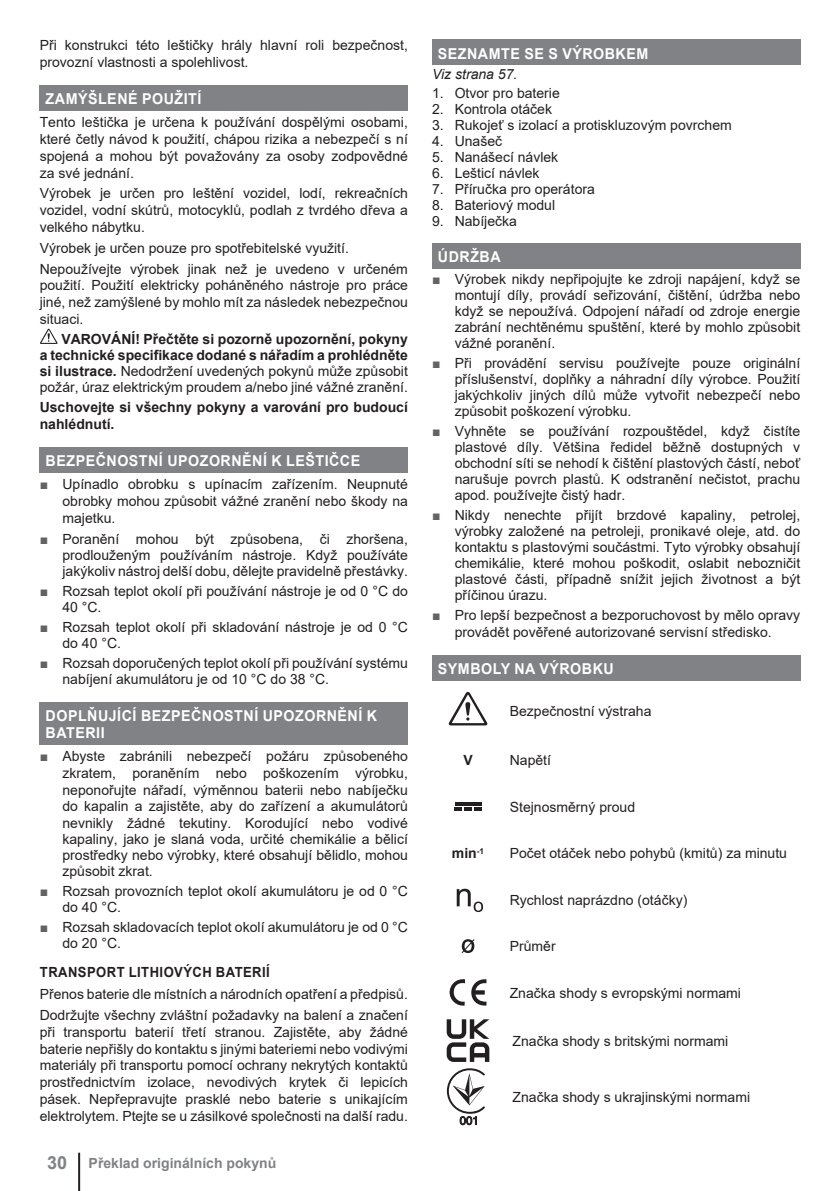
<style>
.page{position:relative;width:840px;height:1191px;background:#fff}
.page>*{position:absolute;margin:0;border:0;box-sizing:border-box;transform-origin:0 0}
.t1{font:700 15px/17px "Arial";letter-spacing:.035em;color:#fff;scale:.95 1}
.t2{font:14px/16px "Arial";color:#231f20;text-align:justify}
.t3{font:700 14px/16px "Arial";color:#231f20;text-align:justify}
.t4{font:700 14px "Arial";color:#808285}
.t5{font:700 14px "Arial";letter-spacing:.035em;color:#231f20;scale:.93 1}
.t6{font:italic 14px "Arial";color:#231f20}
.s1{font-weight:400}
.s2{color:#636366}
.s3{font-size:18px}
</style>
<div class="page">
<div style="left:40px;top:85px;width:368px;height:26px;background:#808285"></div>
<div style="left:40px;top:447px;width:368px;height:26px;background:#808285"></div>
<div style="left:40px;top:702px;width:368px;height:42px;background:#808285"></div>
<svg style="left:40px;top:328px;width:18px;height:16px"></svg>
<div style="left:432px;top:40px;width:367px;height:25px;background:#808285"></div>
<div style="left:432px;top:243px;width:367px;height:25px;background:#808285"></div>
<div style="left:432px;top:655px;width:367px;height:26px;background:#808285"></div>
<svg style="left:448px;top:692px;width:39px;height:33px"></svg>
<hr style="left:454px;top:802px;width:27px;height:3px;background:#231f20">
<svg style="left:454px;top:808px;width:27px;height:3px"></svg>
<svg style="left:456px;top:888px;width:27px;height:24px"></svg>
<svg style="left:461px;top:939px;width:13px;height:14px"></svg>
<svg style="left:449px;top:979px;width:37px;height:27px"></svg>
<svg style="left:446px;top:1019px;width:43px;height:43px"></svg>
<svg style="left:446px;top:1068px;width:38px;height:56px"></svg>
<hr style="left:78px;top:1152px;width:2px;height:39px;background:#231f20">
<p class="t2" style="left:40px;top:37px;width:369px;line-height:16.8px">Při konstrukci této leštičky hrály hlavní roli bezpečnost, provozní vlastnosti a spolehlivost.</p>
<p class="t1" style="left:46px;top:90px;width:165px">ZAMÝŠLENÉ POUŽITÍ</p>
<p class="t2" style="left:40px;top:114px;width:369px;line-height:16.8px">Tento leštička je určena k používání dospělými osobami, které četly návod k použití, chápou rizika a nebezpečí s ní spojená a mohou být považovány za osoby zodpovědné za své jednání.</p>
<p class="t2" style="left:40px;top:185px;width:369px;line-height:16.8px">Výrobek je určen pro leštění vozidel, lodí, rekreačních vozidel, vodní skútrů, motocyklů, podlah z tvrdého dřeva a velkého nábytku.</p>
<p class="t2" style="left:40px;top:237px;width:369px;line-height:20.8px">Výrobek je určen pouze pro spotřebitelské využití.<br>Nepoužívejte výrobek jinak než je uvedeno v určeném</p>
<p class="t2" style="left:40px;top:277px;width:369px;line-height:16.8px">použití. Použití elektricky poháněného nástroje pro práce jiné, než zamýšlené by mohlo mít za následek nebezpečnou situaci.</p>
<p class="t3" style="left:40px;top:331px;width:369px;text-indent:22px">VAROVÁNÍ! Přečtěte si pozorně upozornění, pokyny a technické specifikace dodané s nářadím a prohlédněte si ilustrace. <span class="s1">Nedodržení uvedených pokynů může způsobit požár, úraz elektrickým proudem a/nebo jiné vážné zranění.</span></p>
<p class="t3" style="left:40px;top:399px;width:369px;line-height:16.8px">Uschovejte si všechny pokyny a varování pro budoucí nahlédnutí.</p>
<p class="t1" style="left:46px;top:452px;width:332px">BEZPEČNOSTNÍ UPOZORNĚNÍ K LEŠTIČCE</p>
<p class="t2" style="left:62px;top:476px;width:347px;line-height:16.8px;text-indent:-23px"><span class="s2">■</span> Upínadlo obrobku s upínacím zařízením. Neupnuté obrobky mohou způsobit vážné zranění nebo škody na majetku.</p>
<p class="t2" style="left:62px;top:531px;width:347px;text-indent:-23px"><span class="s2">■</span> Poranění mohou být způsobena, či zhoršena, prodlouženým používáním nástroje. Když používáte jakýkoliv nástroj delší dobu, dělejte pravidelně přestávky.</p>
<p class="t2" style="left:62px;top:582px;width:347px;text-indent:-23px"><span class="s2">■</span> Rozsah teplot okolí při používání nástroje je od 0 °C do<br>40 °C.</p>
<p class="t2" style="left:62px;top:618px;width:347px;text-indent:-23px"><span class="s2">■</span> Rozsah teplot okolí při skladování nástroje je od 0 °C do 40 °C.</p>
<p class="t2" style="left:62px;top:654px;width:347px;text-indent:-23px"><span class="s2">■</span> Rozsah doporučených teplot okolí při používání systému nabíjení akumulátoru je od 10 °C do 38 °C.</p>
<p class="t1" style="left:46px;top:707px;width:350px">DOPLŇUJÍCÍ BEZPEČNOSTNÍ UPOZORNĚNÍ K<br>BATERII</p>
<p class="t2" style="left:62px;top:748px;width:347px;text-indent:-23px"><span class="s2">■</span> Abyste zabránili nebezpečí požáru způsobeného zkratem, poraněním nebo poškozením výrobku, neponořujte nářadí, výměnnou baterii nebo nabíječku do kapalin a zajistěte, aby do zařízení a akumulátorů nevnikly žádné tekutiny. Korodující nebo vodivé kapaliny, jako je slaná voda, určité chemikálie a bělicí prostředky nebo výrobky, které obsahují bělidlo, mohou způsobit zkrat.</p>
<p class="t2" style="left:62px;top:883px;width:347px;text-indent:-23px"><span class="s2">■</span> Rozsah provozních teplot okolí akumulátoru je od 0 °C do 40 °C.</p>
<p class="t2" style="left:62px;top:919px;width:347px;text-indent:-23px"><span class="s2">■</span> Rozsah skladovacích teplot okolí akumulátoru je od 0 °C do 20 °C.</p>
<p class="t5" style="left:40px;top:964px;width:248px">TRANSPORT LITHIOVÝCH BATERIÍ</p>
<p class="t2" style="left:40px;top:984px;width:369px;line-height:20.8px">Přenos baterie dle místních a národních opatření a předpisů.<br>Dodržujte všechny zvláštní požadavky na balení a značení</p>
<p class="t2" style="left:40px;top:1023px;width:369px;line-height:16.8px">při transportu baterií třetí stranou. Zajistěte, aby žádné baterie nepřišly do kontaktu s jinými bateriemi nebo vodivými materiály při transportu pomocí ochrany nekrytých kontaktů prostřednictvím izolace, nevodivých krytek či lepicích pásek. Nepřepravujte prasklé nebo baterie s unikajícím elektrolytem. Ptejte se u zásilkové společnosti na další radu.</p>
<p class="t4" style="left:47px;top:1155px;width:231px"><span class="s3">30</span> Překlad originálních pokynů</p>
<p class="t1" style="left:437px;top:45px;width:223px">SEZNAMTE SE S VÝROBKEM</p>
<p class="t6" style="left:432px;top:66px;width:87px">Viz strana 57.</p>
<p class="t2" style="left:432px;top:85px;width:129px">1. Otvor pro baterie</p>
<p class="t2" style="left:432px;top:101px;width:121px">2. Kontrola otáček</p>
<p class="t2" style="left:432px;top:117px;width:301px">3. Rukojeť s izolací a protiskluzovým povrchem</p>
<p class="t2" style="left:432px;top:133px;width:72px">4. Unašeč</p>
<p class="t2" style="left:432px;top:149px;width:128px">5. Nanášecí návlek</p>
<p class="t2" style="left:432px;top:165px;width:109px">6. Lešticí návlek</p>
<p class="t2" style="left:432px;top:181px;width:164px">7. Příručka pro operátora</p>
<p class="t2" style="left:432px;top:197px;width:125px">8. Bateriový modul</p>
<p class="t2" style="left:432px;top:213px;width:86px">9. Nabíječka</p>
<p class="t1" style="left:437px;top:248px;width:67px">ÚDRŽBA</p>
<p class="t2" style="left:454px;top:271px;width:347px;text-indent:-23px"><span class="s2">■</span> Výrobek nikdy nepřipojujte ke zdroji napájení, když se montují díly, provádí seřizování, čištění, údržba nebo když se nepoužívá. Odpojení nářadí od zdroje energie zabrání nechtěnému spuštění, které by mohlo způsobit vážné poranění.</p>
<p class="t2" style="left:454px;top:355px;width:347px;text-indent:-23px"><span class="s2">■</span> Při provádění servisu používejte pouze originální příslušenství, doplňky a náhradní díly výrobce. Použití jakýchkoliv jiných dílů může vytvořit nebezpečí nebo způsobit poškození výrobku.</p>
<p class="t2" style="left:454px;top:423px;width:347px;text-indent:-23px"><span class="s2">■</span> Vyhněte se používání rozpouštědel, když čistíte plastové díly. Většina ředidel běžně dostupných v obchodní síti se nehodí k čištění plastových částí, neboť narušuje povrch plastů. K odstranění nečistot, prachu apod. používejte čistý hadr.</p>
<p class="t2" style="left:454px;top:507px;width:347px;text-indent:-23px"><span class="s2">■</span> Nikdy nenechte přijít brzdové kapaliny, petrolej, výrobky založené na petroleji, pronikavé oleje, atd. do kontaktu s plastovými součástmi. Tyto výrobky obsahují chemikálie, které mohou poškodit, oslabit nebozničit plastové části, případně snížit jejich životnost a být příčinou úrazu.</p>
<p class="t2" style="left:432px;top:607px;width:369px;line-height:16.8px;text-align:center"><span class="s2">■</span> Pro lepší bezpečnost a bezporuchovost by mělo opravy provádět pověřené autorizované servisní středisko.</p>
<p class="t1" style="left:437px;top:661px;width:186px">SYMBOLY NA VÝROBKU</p>
<p class="t2" style="left:509px;top:703px;width:143px">Bezpečnostní výstraha</p>
<p class="t3" style="left:463px;top:752px;width:11px">V</p>
<p class="t2" style="left:509px;top:752px;width:43px">Napětí</p>
<p class="t2" style="left:509px;top:799px;width:127px">Stejnosměrný proud</p>
<p class="t3" style="left:451px;top:845px;width:34px">min<sup>-1</sup></p>
<p class="t2" style="left:509px;top:845px;width:279px">Počet otáček nebo pohybů (kmitů) za minutu</p>
<p class="t2" style="left:509px;top:892px;width:179px">Rychlost naprázdno (otáčky)</p>
<p class="t2" style="left:509px;top:938px;width:47px">Průměr</p>
<p class="t2" style="left:509px;top:985px;width:233px">Značka shody s evropskými normami</p>
<p class="t2" style="left:512px;top:1032px;width:217px">Značka shody s britskými normami</p>
<p class="t2" style="left:512px;top:1089px;width:239px">Značka shody s ukrajinskými normami</p>
</div>
